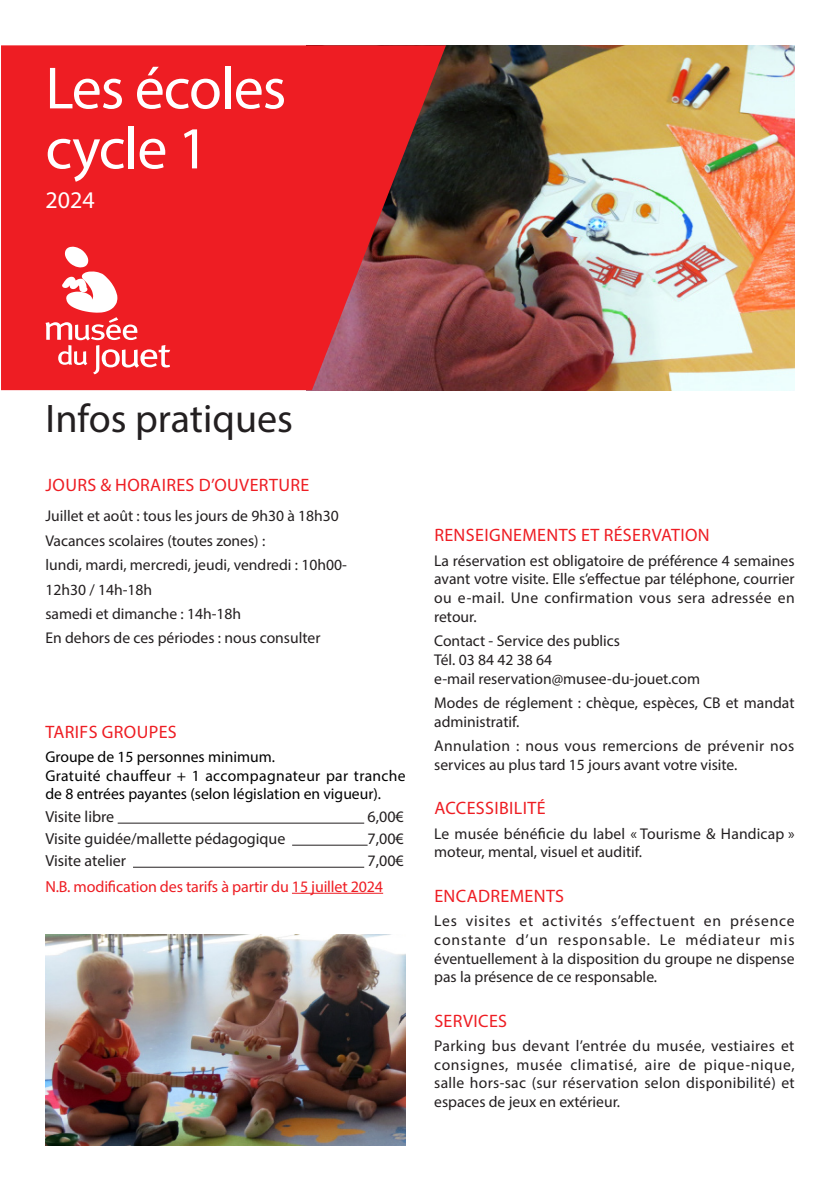
<style>
.page{position:relative;width:840px;height:1191px;background:#fff}
.page>*{position:absolute;margin:0;border:0;box-sizing:border-box;transform-origin:0 0}
.t1{font:60px/60px "Myriad Pro";letter-spacing:-.02em;color:#fff}
.Sous-titre{font:40px "Myriad Pro";color:#231f20}
.t2{font:24px "Myriad Pro";color:#fff}
.Titre_des_activités{font:18px "Myriad Pro";letter-spacing:.02em;color:#ee1d23}
.t3{font:16px "Myriad Pro";color:#231f20}
.t4{font:16px "Myriad Pro";letter-spacing:-.01em;color:#ee1d23}
.Texte_courant{font:15.6px/18.8px "Myriad Pro";color:#231f20;text-align:justify}
.Texte_courant-2{font:15.6px/18.8px "Myriad Pro";color:#000}
</style>
<div class="page">
<hr style="left:118px;top:822px;width:246px;height:1px;background:#231f20">
<hr style="left:292px;top:844px;width:75px;height:1px;background:#231f20">
<hr style="left:133px;top:867px;width:231px;height:1px;background:#231f20">
<hr style="left:292px;top:893px;width:91px;height:1px;background:#ee1d23">
<img style="left:445px;top:45px;width:349px;height:345px">
<svg style="left:1px;top:45px;width:444px;height:345px;background:#d92328"></svg>
<svg style="left:45px;top:246px;width:125px;height:128px"></svg>
<img style="left:45px;top:934px;width:360px;height:211px">
<p class="t1" style="left:45px;top:57px;width:242px">Les écoles cycle 1</p>
<p class="t2" style="left:45px;top:185px;width:51px">2024</p>
<p class="Sous-titre" style="left:45px;top:394px;width:249px">Infos pratiques</p>
<p class="Titre_des_activités" style="left:46px;top:474px;width:265px">JOURS &amp; HORAIRES D’OUVERTURE</p>
<p class="Texte_courant" style="left:45px;top:506px;width:295px">Juillet et août : tous les jours de 9h30 à 18h30</p>
<p class="Texte_courant" style="left:45px;top:531px;width:221px">Vacances scolaires (toutes zones) :</p>
<p class="Texte_courant" style="left:45px;top:555px;width:303px">lundi, mardi, mercredi, jeudi, vendredi : 10h00-</p>
<p class="Texte_courant" style="left:45px;top:579px;width:108px">12h30 / 14h-18h</p>
<p class="Texte_courant" style="left:45px;top:604px;width:197px">samedi et dimanche : 14h-18h</p>
<p class="Texte_courant" style="left:45px;top:628px;width:276px">En dehors de ces périodes : nous consulter</p>
<p class="Titre_des_activités" style="left:46px;top:720px;width:133px">TARIFS GROUPES</p>
<p class="Texte_courant-2" style="left:45px;top:747px;width:231px">Groupe de 15 personnes minimum.</p>
<p class="Texte_courant-2" style="left:45px;top:766px;width:361px">Gratuité chauffeur + 1 accompagnateur par tranche de 8 entrées payantes (selon législation en vigueur).</p>
<p class="t3" style="left:45px;top:806px;width:70px">Visite libre</p>
<p class="t3" style="left:367px;top:806px;width:38px">6,00€</p>
<p class="t3" style="left:45px;top:828px;width:241px">Visite guidée/mallette pédagogique</p>
<p class="t3" style="left:367px;top:828px;width:38px">7,00€</p>
<p class="t3" style="left:45px;top:850px;width:82px">Visite atelier</p>
<p class="t3" style="left:367px;top:850px;width:38px">7,00€</p>
<p class="t4" style="left:45px;top:876px;width:339px">N.B. modification des tarifs à partir du 15 juillet 2024</p>
<p class="Titre_des_activités" style="left:434px;top:524px;width:277px">RENSEIGNEMENTS ET RÉSERVATION</p>
<p class="Texte_courant" style="left:434px;top:551px;width:362px">La réservation est obligatoire de préférence 4 semaines avant votre visite. Elle s’effectue par téléphone, courrier ou e-mail. Une confirmation vous sera adressée en retour.</p>
<p class="Texte_courant" style="left:434px;top:631px;width:187px">Contact - Service des publics</p>
<p class="Texte_courant" style="left:434px;top:650px;width:119px">Tél. 03 84 42 38 64</p>
<p class="Texte_courant" style="left:434px;top:669px;width:267px">e-mail reservation@musee-du-jouet.com</p>
<p class="Texte_courant" style="left:434px;top:693px;width:362px">Modes de réglement : chèque, espèces, CB et mandat administratif.</p>
<p class="Texte_courant" style="left:434px;top:736px;width:361px">Annulation : nous vous remercions de prévenir nos services au plus tard 15 jours avant votre visite.</p>
<p class="Titre_des_activités" style="left:434px;top:797px;width:113px">ACCESSIBILITÉ</p>
<p class="Texte_courant" style="left:434px;top:823px;width:362px">Le musée bénéficie du label « Tourisme &amp; Handicap » moteur, mental, visuel et auditif.</p>
<p class="Titre_des_activités" style="left:434px;top:884px;width:131px">ENCADREMENTS</p>
<p class="Texte_courant" style="left:434px;top:911px;width:362px">Les visites et activités s’effectuent en présence constante d’un responsable. Le médiateur mis éventuellement à la disposition du groupe ne dispense pas la présence de ce responsable.</p>
<p class="Titre_des_activités" style="left:434px;top:1009px;width:74px">SERVICES</p>
<p class="Texte_courant" style="left:434px;top:1036px;width:362px">Parking bus devant l’entrée du musée, vestiaires et consignes, musée climatisé, aire de pique-nique, salle hors-sac (sur réservation selon disponibilité) et espaces de jeux en extérieur.</p>
</div>
